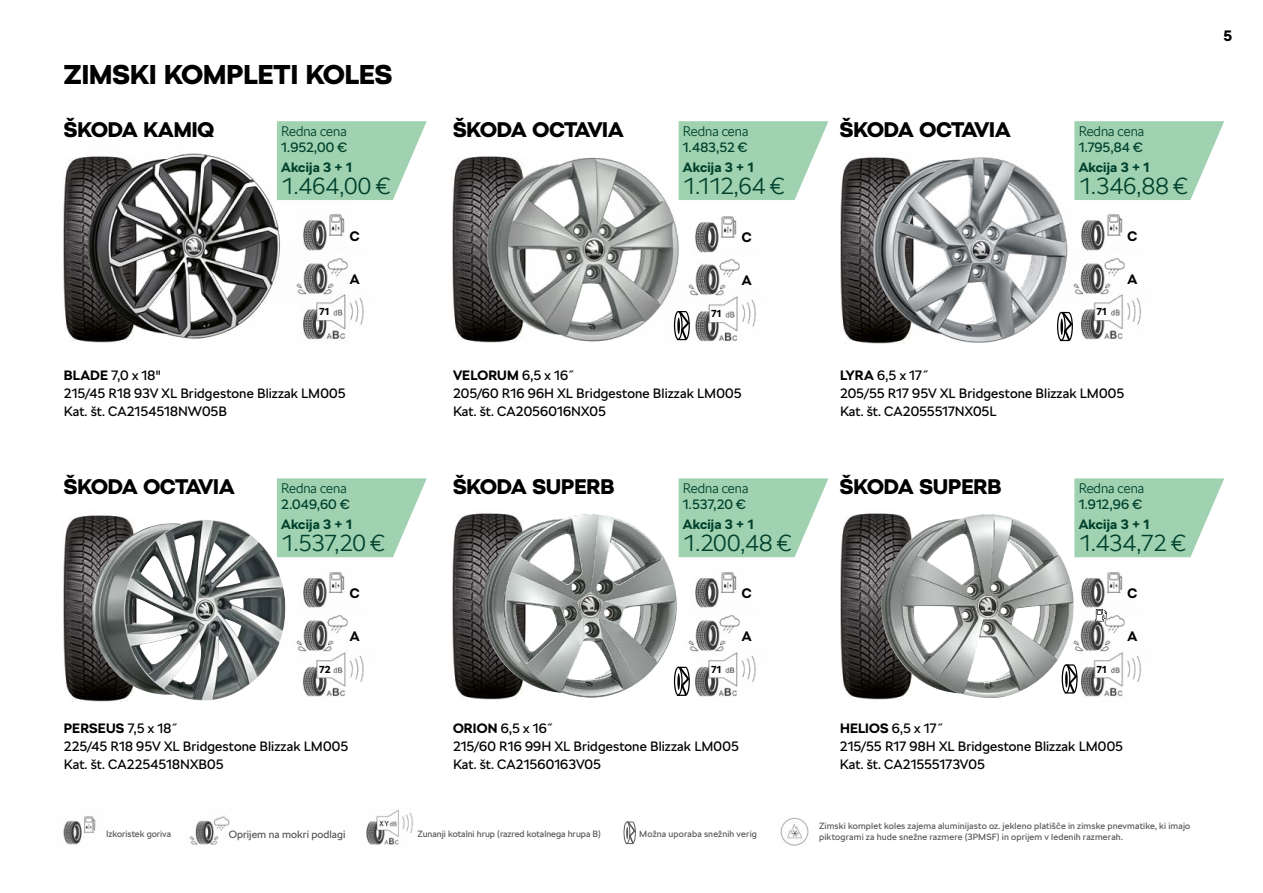
<style>
.page{position:relative;width:1263px;height:893px;background:#fff}
.page>*{position:absolute;margin:0;border:0;box-sizing:border-box;transform-origin:0 0}
.t1{font:900 27px "SKODA Next";color:#000}
.t2{font:300 22.5px "SKODA Next";color:#00412d}
.t3{font:900 21px "SKODA Next";letter-spacing:-.02em;color:#000}
.t4{font:900 21px "SKODA Next";color:#000}
.t5{font:700 15px "SKODA Next";color:#000}
.t6{font:700 13.65px "SKODA Next";color:#000}
.t7{font:13.5px/18px "SKODA Next";letter-spacing:.005em;color:#000}
.t8{font:300 13.5px "SKODA Next";color:#00412d}
.t9{font:13.5px "SKODA Next";letter-spacing:.005em;color:#00412d}
.t10{font:700 13.5px "SKODA Next";letter-spacing:.01em;color:#00412d}
.t11{font:10.5px "SKODA Next";color:#555756}
.t12{font:700 10.05px "SKODA Next";letter-spacing:.01em;color:#000}
.t13{font:9px/10.8px "SKODA Next";letter-spacing:.015em;color:#555756}
.s1{font-weight:700}
</style>
<div class="page">
<img style="left:63px;top:156px;width:26px;height:186px">
<img style="left:89px;top:153px;width:191px;height:190px">
<img style="left:303px;top:299px;width:61px;height:41px">
<img style="left:303px;top:214px;width:42px;height:33px">
<img style="left:268px;top:247px;width:93px;height:52px">
<div style="left:319px;top:308px;width:14px;height:8px;background:#fff"></div>
<img style="left:452px;top:156px;width:50px;height:187px">
<img style="left:486px;top:157px;width:192px;height:185px">
<img style="left:666px;top:301px;width:90px;height:41px">
<img style="left:695px;top:216px;width:42px;height:33px">
<img style="left:660px;top:249px;width:93px;height:52px">
<div style="left:711px;top:309px;width:14px;height:8px;background:#fff"></div>
<img style="left:840px;top:157px;width:29px;height:186px">
<img style="left:869px;top:157px;width:199px;height:187px">
<img style="left:1081px;top:299px;width:61px;height:41px">
<img style="left:1081px;top:214px;width:42px;height:33px">
<img style="left:1046px;top:247px;width:93px;height:52px">
<div style="left:1096px;top:308px;width:14px;height:8px;background:#fff"></div>
<svg style="left:1057px;top:310px;width:16px;height:33px"></svg>
<img style="left:63px;top:515px;width:65px;height:187px">
<img style="left:302px;top:657px;width:62px;height:40px">
<img style="left:303px;top:572px;width:42px;height:33px">
<img style="left:285px;top:605px;width:76px;height:52px">
<div style="left:319px;top:665px;width:14px;height:8px;background:#fff"></div>
<img style="left:92px;top:520px;width:193px;height:180px">
<img style="left:392px;top:513px;width:110px;height:186px">
<img style="left:481px;top:514px;width:198px;height:186px">
<svg style="left:674px;top:664px;width:16px;height:33px"></svg>
<img style="left:695px;top:657px;width:61px;height:40px">
<img style="left:695px;top:572px;width:42px;height:33px">
<img style="left:660px;top:605px;width:93px;height:52px">
<div style="left:711px;top:665px;width:14px;height:8px;background:#fff"></div>
<img style="left:780px;top:513px;width:110px;height:186px">
<img style="left:880px;top:514px;width:195px;height:185px">
<svg style="left:1062px;top:662px;width:15px;height:33px"></svg>
<img style="left:1077px;top:657px;width:65px;height:40px">
<img style="left:1081px;top:572px;width:42px;height:33px">
<img style="left:1046px;top:605px;width:93px;height:52px">
<div style="left:1096px;top:665px;width:14px;height:8px;background:#fff"></div>
<svg style="left:623px;top:821px;width:13px;height:24px"></svg>
<img style="left:366px;top:809px;width:48px;height:36px">
<img style="left:63px;top:816px;width:33px;height:29px">
<img style="left:189px;top:816px;width:41px;height:29px">
<img style="left:780px;top:817px;width:29px;height:29px">
<svg style="left:277px;top:121px;width:150px;height:79px;background:#aad7b9"></svg>
<svg style="left:679px;top:121px;width:149px;height:79px;background:#aad7b9"></svg>
<svg style="left:1074px;top:121px;width:150px;height:79px;background:#aad7b9"></svg>
<svg style="left:277px;top:478px;width:150px;height:79px;background:#aad7b9"></svg>
<svg style="left:679px;top:478px;width:149px;height:79px;background:#aad7b9"></svg>
<svg style="left:1074px;top:478px;width:150px;height:79px;background:#abd7ba"></svg>
<h1 class="t1" style="left:64px;top:58px;width:330px">ZIMSKI KOMPLETI KOLES</h1>
<h3 class="t4" style="left:64px;top:117px;width:152px">ŠKODA KAMIQ</h3>
<p class="t8" style="left:281px;top:122px;width:67px">Redna cena</p>
<p class="t9" style="left:281px;top:140px;width:68px">1.952,00 €</p>
<p class="t10" style="left:281px;top:159px;width:72px">Akcija 3 + 1</p>
<h2 class="t2" style="left:281px;top:171px;width:110px">1.464,00 €</h2>
<p class="t12" style="left:319px;top:306px;width:12px">71</p>
<p class="t6" style="left:350px;top:228px;width:11px">C</p>
<p class="t6" style="left:350px;top:271px;width:11px">A</p>
<p class="t7" style="left:64px;top:366px;width:283px"><span class="s1">BLADE</span> 7,0 x 18"<br>215/45 R18 93V XL Bridgestone Blizzak LM005<br>Kat. št. CA2154518NW05B</p>
<h3 class="t3" style="left:64px;top:474px;width:172px">ŠKODA OCTAVIA</h3>
<p class="t8" style="left:281px;top:479px;width:67px">Redna cena</p>
<p class="t9" style="left:281px;top:497px;width:70px">2.049,60 €</p>
<p class="t10" style="left:281px;top:516px;width:72px">Akcija 3 + 1</p>
<h2 class="t2" style="left:281px;top:528px;width:105px">1.537,20 €</h2>
<p class="t12" style="left:319px;top:663px;width:13px">72</p>
<p class="t6" style="left:350px;top:585px;width:11px">C</p>
<p class="t6" style="left:350px;top:628px;width:11px">A</p>
<p class="t7" style="left:64px;top:719px;width:286px"><span class="s1">PERSEUS</span> 7,5 x 18˝<br>225/45 R18 95V XL Bridgestone Blizzak LM005<br>Kat. št. CA2254518NXB05</p>
<h3 class="t3" style="left:453px;top:117px;width:172px">ŠKODA OCTAVIA</h3>
<p class="t8" style="left:683px;top:122px;width:67px">Redna cena</p>
<p class="t9" style="left:683px;top:140px;width:66px">1.483,52 €</p>
<p class="t10" style="left:683px;top:159px;width:72px">Akcija 3 + 1</p>
<h2 class="t2" style="left:683px;top:171px;width:103px">1.112,64 €</h2>
<p class="t12" style="left:711px;top:307px;width:12px">71</p>
<p class="t6" style="left:742px;top:229px;width:11px">C</p>
<p class="t6" style="left:742px;top:272px;width:11px">A</p>
<p class="t7" style="left:453px;top:366px;width:290px"><span class="s1">VELORUM</span> 6,5 x 16˝<br>205/60 R16 96H XL Bridgestone Blizzak LM005<br>Kat. št. CA2056016NX05</p>
<h3 class="t4" style="left:453px;top:474px;width:163px">ŠKODA SUPERB</h3>
<p class="t8" style="left:683px;top:479px;width:67px">Redna cena</p>
<p class="t9" style="left:683px;top:497px;width:65px">1.537,20 €</p>
<p class="t10" style="left:683px;top:516px;width:72px">Akcija 3 + 1</p>
<h2 class="t2" style="left:683px;top:528px;width:110px">1.200,48 €</h2>
<p class="t12" style="left:711px;top:663px;width:12px">71</p>
<p class="t6" style="left:742px;top:585px;width:11px">C</p>
<p class="t6" style="left:742px;top:628px;width:11px">A</p>
<p class="t7" style="left:453px;top:719px;width:287px"><span class="s1">ORION</span> 6,5 x 16˝<br>215/60 R16 99H XL Bridgestone Blizzak LM005<br>Kat. št. CA21560163V05</p>
<h3 class="t3" style="left:840px;top:117px;width:172px">ŠKODA OCTAVIA</h3>
<p class="t8" style="left:1079px;top:122px;width:67px">Redna cena</p>
<p class="t9" style="left:1079px;top:140px;width:66px">1.795,84 €</p>
<p class="t10" style="left:1079px;top:159px;width:72px">Akcija 3 + 1</p>
<h2 class="t2" style="left:1079px;top:171px;width:110px">1.346,88 €</h2>
<p class="t12" style="left:1096px;top:306px;width:12px">71</p>
<p class="t6" style="left:1127px;top:228px;width:11px">C</p>
<p class="t6" style="left:1127px;top:271px;width:11px">A</p>
<p class="t7" style="left:840px;top:366px;width:286px"><span class="s1">LYRA</span> 6,5 x 17˝<br>205/55 R17 95V XL Bridgestone Blizzak LM005<br>Kat. št. CA2055517NX05L</p>
<h3 class="t4" style="left:840px;top:474px;width:163px">ŠKODA SUPERB</h3>
<p class="t8" style="left:1079px;top:479px;width:67px">Redna cena</p>
<p class="t9" style="left:1079px;top:497px;width:65px">1.912,96 €</p>
<p class="t10" style="left:1079px;top:516px;width:72px">Akcija 3 + 1</p>
<h2 class="t2" style="left:1079px;top:528px;width:108px">1.434,72 €</h2>
<p class="t12" style="left:1096px;top:663px;width:12px">71</p>
<p class="t6" style="left:1127px;top:585px;width:11px">C</p>
<p class="t6" style="left:1127px;top:628px;width:11px">A</p>
<p class="t7" style="left:840px;top:719px;width:285px"><span class="s1">HELIOS</span> 6,5 x 17˝<br>215/55 R17 98H XL Bridgestone Blizzak LM005<br>Kat. št. CA21555173V05</p>
<p class="t13" style="left:106px;top:829px;width:67px">Izkoristek goriva</p>
<p class="t11" style="left:229px;top:828px;width:118px">Oprijem na mokri podlagi</p>
<p class="t13" style="left:417px;top:829px;width:185px">Zunanji kotalni hrup (razred kotalnega hrupa B)</p>
<p class="t13" style="left:639px;top:829px;width:119px">Možna uporaba snežnih verig</p>
<p class="t13" style="left:819px;top:820px;width:373px">Zimski komplet koles zajema aluminijasto oz. jekleno platišče in zimske pnevmatike, ki imajo piktogrami za hude snežne razmere (3PMSF) in oprijem v ledenih razmerah.</p>
<p class="t5" style="left:1223px;top:27px;width:10px">5</p>
</div>
